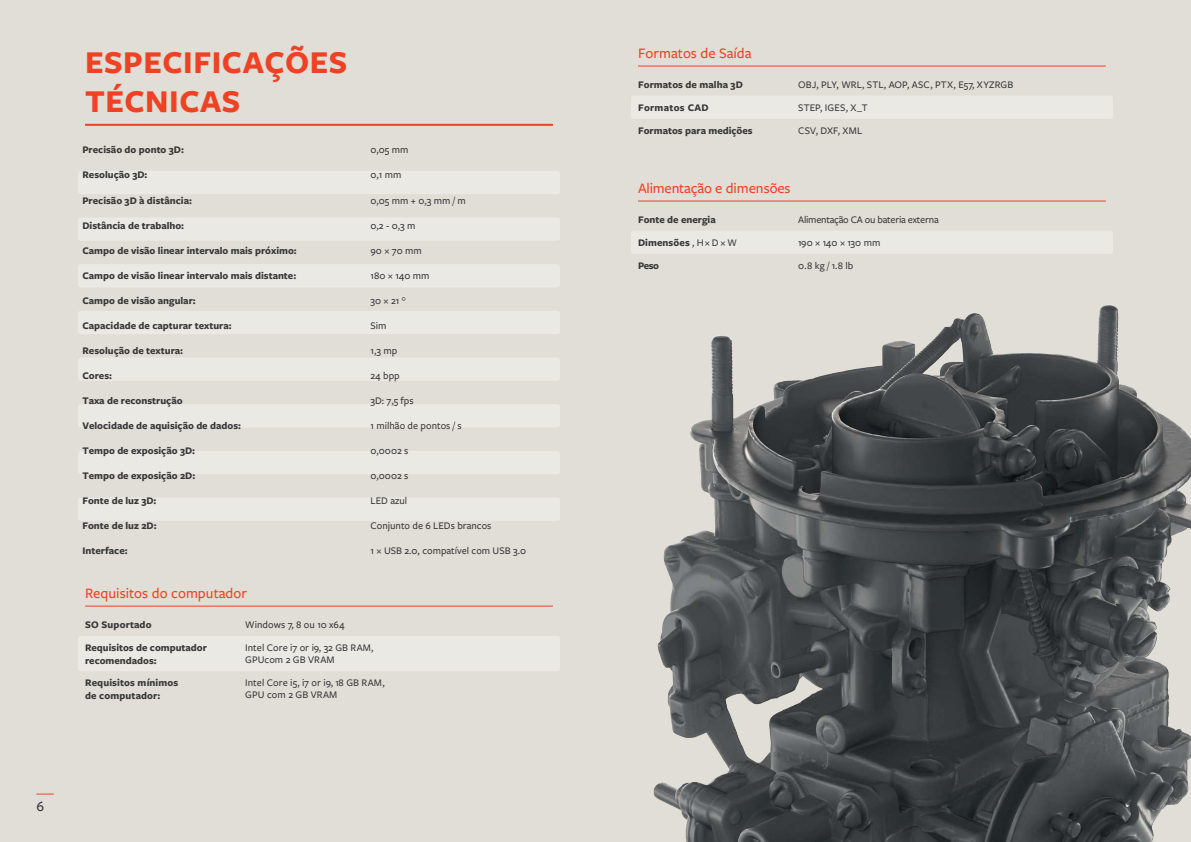
<style>
.page{position:relative;width:1191px;height:842px;background:#fff}
.page>*{position:absolute;margin:0;border:0;box-sizing:border-box;transform-origin:0 0}
.t1{font:700 33px/39.6px "Freight Sans Pro";letter-spacing:.015em;color:#ef4123}
.t2{font:500 15px "Freight Sans Pro";color:#ef4123}
.t3{font:500 15px "Freight Sans Pro";color:#383839}
.t4{font:700 10.5px/12.6px "Freight Sans Pro";color:#383839}
.t5{font:500 10.5px/12px "Freight Sans Pro";color:#383839}
.t6{font:500 10.5px "Freight Sans Pro";letter-spacing:-.02em;color:#383839}
.t7{font:700 10.5px "Freight Sans Pro";letter-spacing:.025em;color:#383839}
.s1{font-weight:500}
</style>
<div class="page">
<img style="left:0;top:0;width:1191px;height:842px">
<div style="left:78px;top:636px;width:482px;height:35px;background:#ebe9e4;border-radius:3px"></div>
<div style="left:631px;top:96px;width:482px;height:23px;background:#ebe9e4;border-radius:3px"></div>
<div style="left:631px;top:231px;width:482px;height:23px;background:#ebe9e4;border-radius:3px"></div>
<div style="left:78px;top:171px;width:482px;height:23px;background:#ebe9e4;border-radius:3px"></div>
<div style="left:78px;top:217px;width:482px;height:24px;background:#ebe9e4;border-radius:3px"></div>
<div style="left:78px;top:264px;width:482px;height:23px;background:#ebe9e4;border-radius:3px"></div>
<div style="left:78px;top:311px;width:482px;height:23px;background:#ebe9e4;border-radius:3px"></div>
<div style="left:78px;top:357px;width:482px;height:24px;background:#ebe9e4;border-radius:3px"></div>
<div style="left:78px;top:404px;width:482px;height:23px;background:#ebe9e4;border-radius:3px"></div>
<div style="left:78px;top:451px;width:482px;height:23px;background:#ebe9e4;border-radius:3px"></div>
<div style="left:78px;top:497px;width:482px;height:24px;background:#ebe9e4;border-radius:3px"></div>
<hr style="left:85px;top:124px;width:468px;height:2px;background:#ef4123">
<hr style="left:85px;top:606px;width:468px;height:1px;background:#ef4123">
<hr style="left:638px;top:66px;width:468px;height:1px;background:#ef4123">
<hr style="left:638px;top:201px;width:468px;height:1px;background:#ef4123">
<svg style="left:36px;top:793px;width:18px;height:1px"></svg>
<h1 class="t1" style="left:85px;top:41px;width:264px">ESPECIFICAÇÕES<br>TÉCNICAS</h1>
<p class="t4" style="left:82px;top:143px;width:103px">Precisão do ponto 3D:</p>
<p class="t5" style="left:370px;top:144px;width:39px">0,05 mm</p>
<p class="t4" style="left:82px;top:168px;width:67px">Resolução 3D:</p>
<p class="t5" style="left:370px;top:169px;width:32px">0,1 mm</p>
<p class="t4" style="left:82px;top:193px;width:111px">Precisão 3D à distância:</p>
<p class="t5" style="left:370px;top:194px;width:97px">0,05 mm + 0,3 mm / m</p>
<p class="t4" style="left:82px;top:218px;width:103px">Distância de trabalho:</p>
<p class="t5" style="left:370px;top:219px;width:46px">0,2 - 0,3 m</p>
<p class="t4" style="left:82px;top:243px;width:216px">Campo de visão linear intervalo mais próximo:</p>
<p class="t5" style="left:370px;top:244px;width:53px">90 × 70 mm</p>
<p class="t4" style="left:82px;top:268px;width:215px">Campo de visão linear intervalo mais distante:</p>
<p class="t5" style="left:370px;top:269px;width:61px">180 × 140 mm</p>
<p class="t4" style="left:82px;top:293px;width:115px">Campo de visão angular:</p>
<p class="t5" style="left:370px;top:294px;width:37px">30 × 21 °</p>
<p class="t4" style="left:82px;top:318px;width:151px">Capacidade de capturar textura:</p>
<p class="t5" style="left:370px;top:319px;width:18px">Sim</p>
<p class="t4" style="left:82px;top:343px;width:102px">Resolução de textura:</p>
<p class="t5" style="left:370px;top:344px;width:28px">1,3 mp</p>
<p class="t4" style="left:82px;top:368px;width:31px">Cores:</p>
<p class="t5" style="left:370px;top:369px;width:31px">24 bpp</p>
<p class="t4" style="left:82px;top:393px;width:102px">Taxa de reconstrução</p>
<p class="t5" style="left:370px;top:394px;width:45px">3D: 7,5 fps</p>
<p class="t4" style="left:82px;top:418px;width:160px">Velocidade de aquisição de dados:</p>
<p class="t5" style="left:370px;top:419px;width:93px">1 milhão de pontos / s</p>
<p class="t4" style="left:82px;top:443px;width:114px">Tempo de exposição 3D:</p>
<p class="t5" style="left:370px;top:444px;width:39px">0,0002 s</p>
<p class="t4" style="left:82px;top:468px;width:114px">Tempo de exposição 2D:</p>
<p class="t5" style="left:370px;top:469px;width:39px">0,0002 s</p>
<p class="t4" style="left:82px;top:493px;width:76px">Fonte de luz 3D:</p>
<p class="t5" style="left:370px;top:494px;width:38px">LED azul</p>
<p class="t4" style="left:82px;top:518px;width:76px">Fonte de luz 2D:</p>
<p class="t5" style="left:370px;top:519px;width:122px">Conjunto de 6 LEDs brancos</p>
<p class="t4" style="left:82px;top:543px;width:47px">Interface:</p>
<p class="t5" style="left:370px;top:544px;width:157px">1 × USB 2.0, compatível com USB 3.0</p>
<h2 class="t2" style="left:85px;top:583px;width:164px">Requisitos do computador</h2>
<p class="t4" style="left:85px;top:617px;width:68px">SO Suportado</p>
<p class="t4" style="left:85px;top:641px;width:123px">Requisitos de computador recomendados:</p>
<p class="t4" style="left:85px;top:676px;width:95px">Requisitos mínimos de computador:</p>
<p class="t5" style="left:245px;top:618px;width:101px">Windows 7, 8 ou 10 x64</p>
<p class="t5" style="left:245px;top:641px;width:130px">Intel Core i7 or i9, 32 GB RAM,<br>GPUcom 2 GB VRAM</p>
<p class="t5" style="left:245px;top:676px;width:141px">Intel Core i5, i7 or i9, 18 GB RAM,<br>GPU com 2 GB VRAM</p>
<h2 class="t3" style="left:36px;top:796px;width:9px">6</h2>
<h2 class="t2" style="left:638px;top:43px;width:115px">Formatos de Saída</h2>
<p class="t4" style="left:638px;top:77px;width:106px">Formatos de malha 3D</p>
<p class="t7" style="left:638px;top:100px;width:72px">Formatos CAD</p>
<p class="t4" style="left:638px;top:124px;width:116px">Formatos para medições</p>
<p class="t5" style="left:798px;top:78px;width:217px">OBJ, PLY, WRL, STL, AOP, ASC, PTX, E57, XYZRGB</p>
<p class="t5" style="left:798px;top:101px;width:71px">STEP, IGES, X_T</p>
<p class="t5" style="left:798px;top:124px;width:65px">CSV, DXF, XML</p>
<h2 class="t2" style="left:638px;top:178px;width:154px">Alimentação e dimensões</h2>
<p class="t4" style="left:638px;top:212px;width:79px">Fonte de energia</p>
<p class="t4" style="left:638px;top:236px;width:100px">Dimensões <span class="s1">, H× D× W</span></p>
<p class="t4" style="left:638px;top:259px;width:23px">Peso</p>
<p class="t6" style="left:798px;top:212px;width:142px">Alimentação CA ou bateria externa</p>
<p class="t5" style="left:798px;top:236px;width:84px">190 × 140 × 130 mm</p>
<p class="t5" style="left:798px;top:259px;width:57px">0.8 kg / 1.8 lb</p>
</div>
